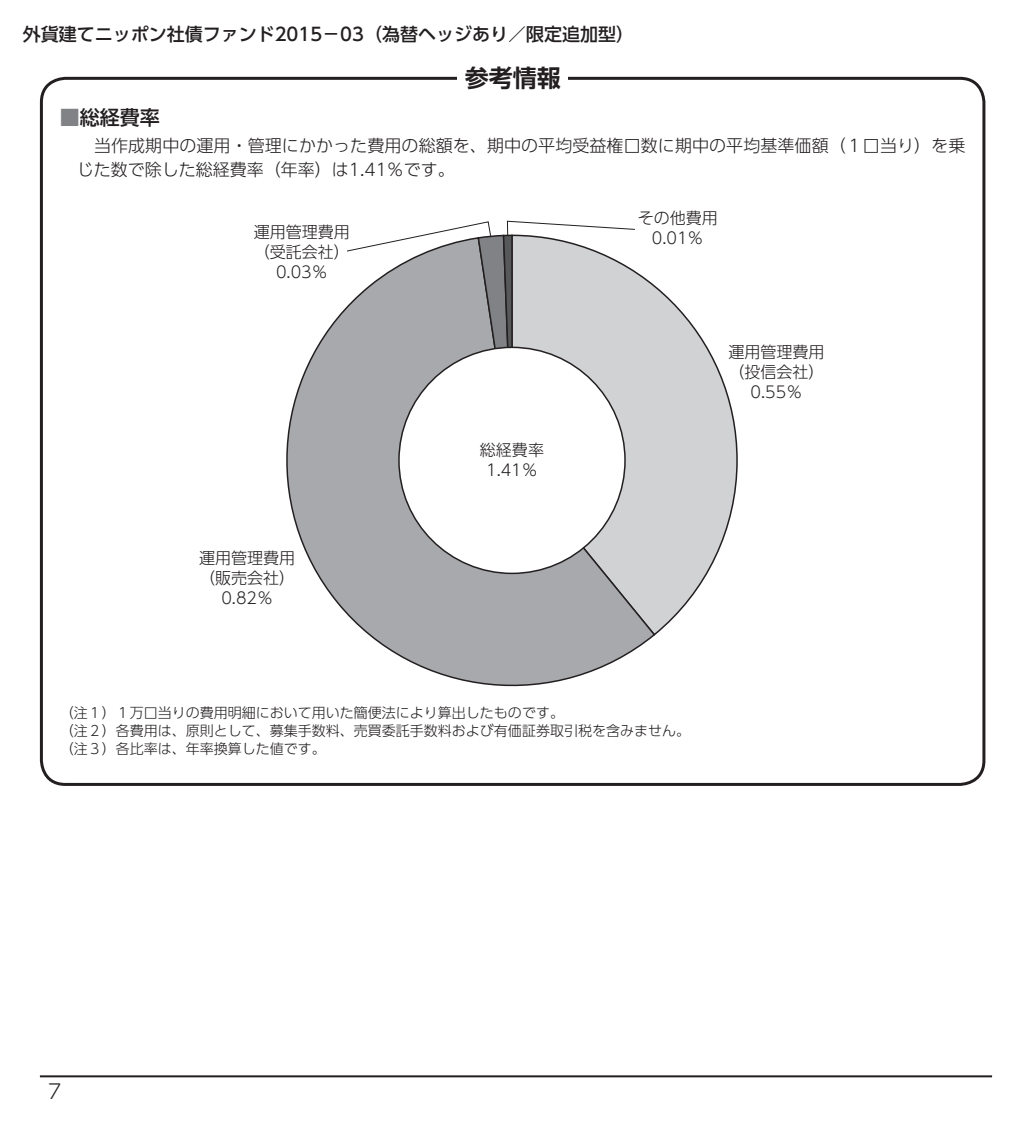
<style>
.page{position:relative;width:1032px;height:1134px;background:#fff}
.page>*{position:absolute;margin:0;border:0;box-sizing:border-box;transform-origin:0 0}
.t1{font:24px "UD Shin Go Pro De Bold 90 msp RKSJ H";color:#231f20}
.t2{font:20px "UD Shin Go Pro Medium 90 msp RKSJ H";color:#231f20}
.t3{font:20px "UD Shin Go Pro Light 90 msp RKSJ H";color:#231f20}
.t4{font:18px "UD Shin Go Pro Medium 90 msp RKSJ H";color:#231f20}
.t5{font:17px/24px "UD Shin Go Pro Light 90 msp RKSJ H";letter-spacing:.005em;color:#231f20}
.t6{font:16px/20px "UD Shin Go Pro Light 90 msp RKSJ H";color:#231f20;text-align:center}
.t7{font:14px/18px "UD Shin Go Pro Light 90 msp RKSJ H";color:#231f20}
.s1{color:#808285}
</style>
<div class="page">
<hr style="left:40px;top:1075px;width:952px;height:2px;background:#231f20">
<svg style="left:656px;top:286px;width:82px;height:348px"></svg>
<svg style="left:286px;top:271px;width:370px;height:416px"></svg>
<div style="left:399px;top:347px;width:226px;height:226px;background:#fff;border-radius:50%"></div>
<svg style="left:346px;top:220px;width:290px;height:320px"></svg>
<p class="t4" style="left:23px;top:27px;width:613px">外貨建てニッポン社債ファンド2015－03（為替ヘッジあり／限定追加型）</p>
<h1 class="t1" style="left:465px;top:69px;width:97px">参考情報</h1>
<h2 class="t2" style="left:60px;top:110px;width:101px"><span class="s1">■</span>総経費率</h2>
<p class="t5" style="left:77px;top:136px;width:890px">　当作成期中の運用・管理にかかった費用の総額を、期中の平均受益権口数に期中の平均基準価額（１口当り）を乗じた数で除した総経費率（年率）は1.41％です。</p>
<p class="t6" style="left:254px;top:224px;width:97px">運用管理費用（受託会社）<br>0.03％</p>
<p class="t6" style="left:199px;top:550px;width:97px">運用管理費用（販売会社）<br>0.82％</p>
<p class="t6" style="left:480px;top:443px;width:65px">総経費率<br>1.41％</p>
<p class="t6" style="left:638px;top:210px;width:81px">その他費用<br>0.01％</p>
<p class="t6" style="left:728px;top:344px;width:97px">運用管理費用（投信会社）<br>0.55％</p>
<p class="t7" style="left:60px;top:705px;width:631px">（注１）１万口当りの費用明細において用いた簡便法により算出したものです。<br>（注２）各費用は、原則として、募集手数料、売買委託手数料および有価証券取引税を含みません。（注３）各比率は、年率換算した値です。</p>
<h2 class="t3" style="left:48px;top:1083px;width:15px">7</h2>
</div>
